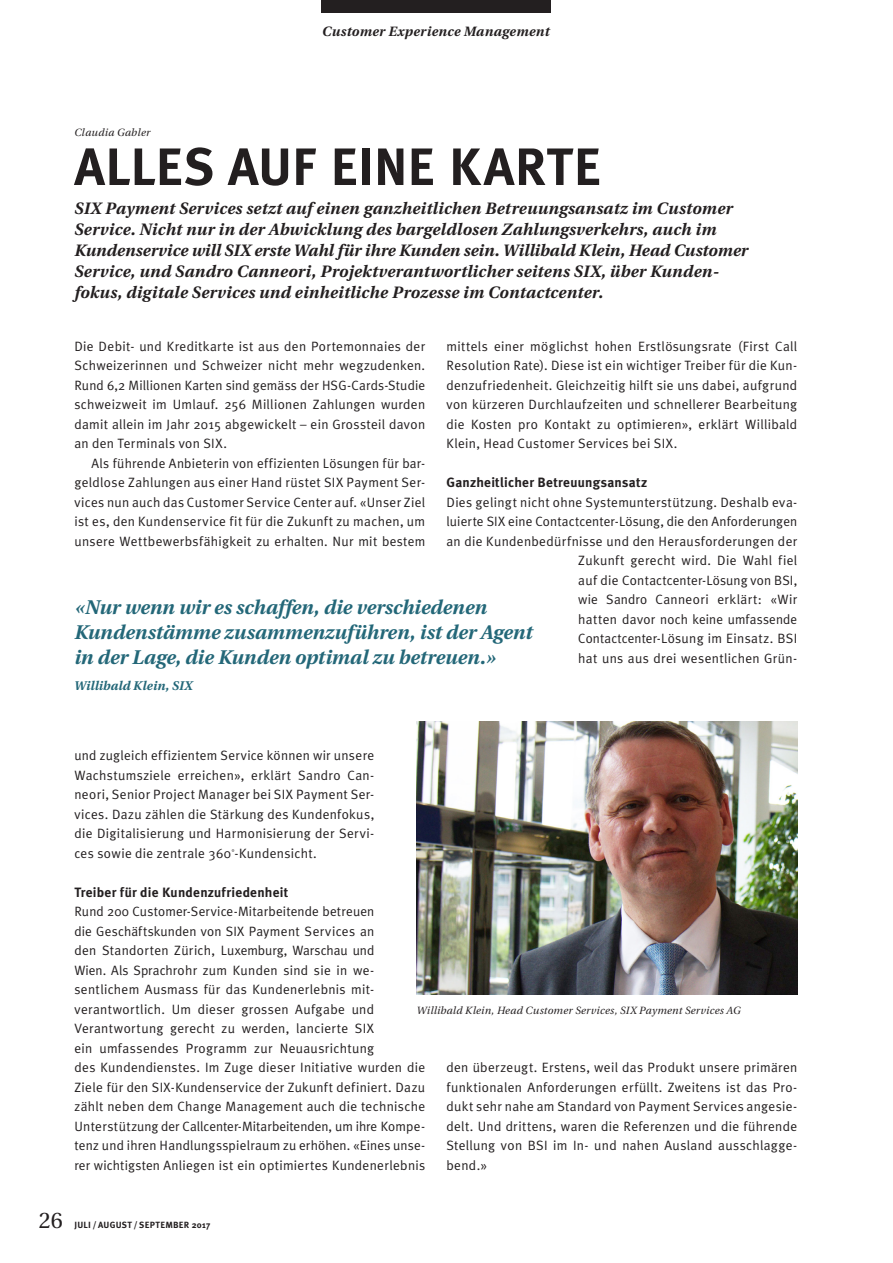
<style>
.page{position:relative;width:893px;height:1263px;background:#fff}
.page>*{position:absolute;margin:0;border:0;box-sizing:border-box;transform-origin:0 0}
.titel{font:700 52.5px "Meta Plus";letter-spacing:-.005em;color:#231f20}
.t1{font:22.5px "Utopia";color:#231f20}
.zitat{font:italic 700 19.8px/25.2px "Utopia";color:#236778}
.lead{font:italic 700 16.5px/21px "Utopia";letter-spacing:.015em;color:#231f20}
.lauftext_oe{font:13.5px/19.5px "Meta Plus Normal";letter-spacing:.02em;color:#231f20;text-align:justify}
.lauftext_me{font:13.5px/19.5px "Meta Plus Normal";letter-spacing:.025em;color:#231f20;text-align:justify}
.lauftext_oe-2{font:700 13.5px "Meta Plus";letter-spacing:.02em;color:#231f20}
.t2{font:italic 700 13.5px "Utopia";letter-spacing:.025em;color:#231f20}
.zitat-2{font:italic 700 12.6px "Utopia";letter-spacing:.01em;color:#236778}
.fussnote{font:italic 10.5px "Utopia";letter-spacing:.025em;color:#231f20}
.autor{font:italic 10.5px "Utopia";letter-spacing:.035em;color:#231f20}
.t3{font:700 9px "Meta Plus";letter-spacing:.025em;color:#231f20}
</style>
<div class="page">
<div style="left:321px;top:0;width:230px;height:13px;background:#231f20"></div>
<img style="left:417px;top:721px;width:380px;height:273px">
<p class="t2" style="left:322px;top:23px;width:229px">Customer Experience Management</p>
<p class="autor" style="left:74px;top:127px;width:77px">Claudia Gabler</p>
<p class="titel" style="left:74px;top:136px;width:529px">ALLES AUF EINE KARTE</p>
<p class="lead" style="left:74px;top:198px;width:675px">SIX Payment Services setzt auf einen ganzheitlichen Betreuungsansatz im Customer Service. Nicht nur in der Abwicklung des bargeldlosen Zahlungsverkehrs, auch im Kundenservice will SIX erste Wahl für ihre Kunden sein. Willibald Klein, Head Customer Service, und Sandro Canneori, Projektverantwortlicher seitens SIX, über Kunden&shy;fokus, digitale Services und einheitliche Prozesse im Contactcenter.</p>
<p class="lauftext_oe" style="left:74px;top:336px;width:352px">Die Debit- und Kreditkarte ist aus den Portemonnaies der Schweizerinnen und Schweizer nicht mehr wegzudenken.<br>Rund 6,2 Millionen Karten sind gemäss der HSG-Cards-Studie schweizweit im Umlauf. 256 Millionen Zahlungen wurden damit allein im Jahr 2015 abgewickelt – ein Grossteil davon an den Terminals von SIX.</p>
<p class="lauftext_me" style="left:74px;top:453px;width:352px;text-indent:17px">Als führende Anbieterin von effizienten Lösungen für bar&shy;geldlose Zahlungen aus einer Hand rüstet SIX Payment Ser&shy;vices nun auch das Customer Service Center auf. «Unser Ziel ist es, den Kundenservice fit für die Zukunft zu machen, um unsere Wettbewerbsfähigkeit zu erhalten. Nur mit bestem</p>
<p class="lauftext_oe" style="left:446px;top:336px;width:352px">mittels einer möglichst hohen Erstlösungsrate (First Call Resolution Rate). Diese ist ein wichtiger Treiber für die Kun&shy;denzufriedenheit. Gleichzeitig hilft sie uns dabei, aufgrund von kürzeren Durchlaufzeiten und schnellerer Bearbeitung die Kosten pro Kontakt zu optimieren», erklärt Willibald Klein, Head Customer Services bei SIX.</p>
<p class="lauftext_oe-2" style="left:446px;top:475px;width:202px">Ganzheitlicher Betreuungsansatz</p>
<p class="lauftext_oe" style="left:446px;top:492px;width:352px;text-align:right">Dies gelingt nicht ohne Systemunterstützung. Deshalb eva&shy;luierte SIX eine Contactcenter-Lösung, die den Anforderungen an die Kundenbedürfnisse und den Herausforderungen der Zukunft gerecht wird. Die Wahl fiel<br>auf die Contactcenter-Lösung von BSI,<br>wie Sandro Canneori erklärt: «Wir<br>hatten davor noch keine umfassende<br>Contactcenter-Lösung im Einsatz. BSI<br>hat uns aus drei wesentlichen Grün-</p>
<p class="zitat" style="left:74px;top:595px;width:460px">«Nur wenn wir es schaffen, die verschiedenen<br>Kundenstämme zusammenzuführen, ist der Agent in der Lage, die Kunden optimal zu betreuen.»</p>
<p class="zitat-2" style="left:74px;top:678px;width:119px">Willibald Klein, SIX</p>
<p class="lauftext_me" style="left:74px;top:746px;width:301px">und zugleich effizientem Service können wir unsere Wachstumsziele erreichen», erklärt Sandro Can&shy;neori, Senior Project Manager bei SIX Payment Ser&shy;vices. Dazu zählen die Stärkung des Kundenfokus, die Digitalisierung und Harmonisierung der Servi&shy;ces sowie die zentrale 360<sup>°</sup>-Kundensicht.</p>
<p class="lauftext_oe-2" style="left:74px;top:884px;width:215px">Treiber für die Kundenzufriedenheit</p>
<p class="lauftext_oe" style="left:74px;top:902px;width:352px;text-align:left">Rund 200 Customer-Service-Mitarbeitende betreuen<br>die Geschäftskunden von SIX Payment Services an<br>den Standorten Zürich, Luxemburg, Warschau und<br>Wien. Als Sprachrohr zum Kunden sind sie in we&shy;sentlichem Ausmass für das Kundenerlebnis mit&shy;verantwortlich. Um dieser grossen Aufgabe und Verantwortung gerecht zu werden, lancierte SIX<br>ein umfassendes Programm zur Neuausrichtung<br>des Kundendienstes. Im Zuge dieser Initiative wurden die Ziele für den SIX-Kundenservice der Zukunft definiert. Dazu zählt neben dem Change Management auch die technische Unterstützung der Callcenter-Mitarbeitenden, um ihre Kompe&shy;tenz und ihren Handlungsspielraum zu erhöhen. «Eines unse&shy;rer wichtigsten Anliegen ist ein optimiertes Kundenerlebnis</p>
<p class="fussnote" style="left:417px;top:1004px;width:325px">Willibald Klein, Head Customer Services, SIX Payment Services AG</p>
<p class="lauftext_oe" style="left:446px;top:1058px;width:352px">den überzeugt. Erstens, weil das Produkt unsere primären funktionalen Anforderungen erfüllt. Zweitens ist das Pro&shy;dukt sehr nahe am Standard von Payment Services angesie&shy;delt. Und drittens, waren die Referenzen und die führende Stellung von BSI im In- und nahen Ausland ausschlagge&shy;bend.»</p>
<p class="t1" style="left:39px;top:1208px;width:26px">26</p>
<p class="t3" style="left:75px;top:1220px;width:137px">JULI / AUGUST / SEPTEMBER 2017</p>
</div>
